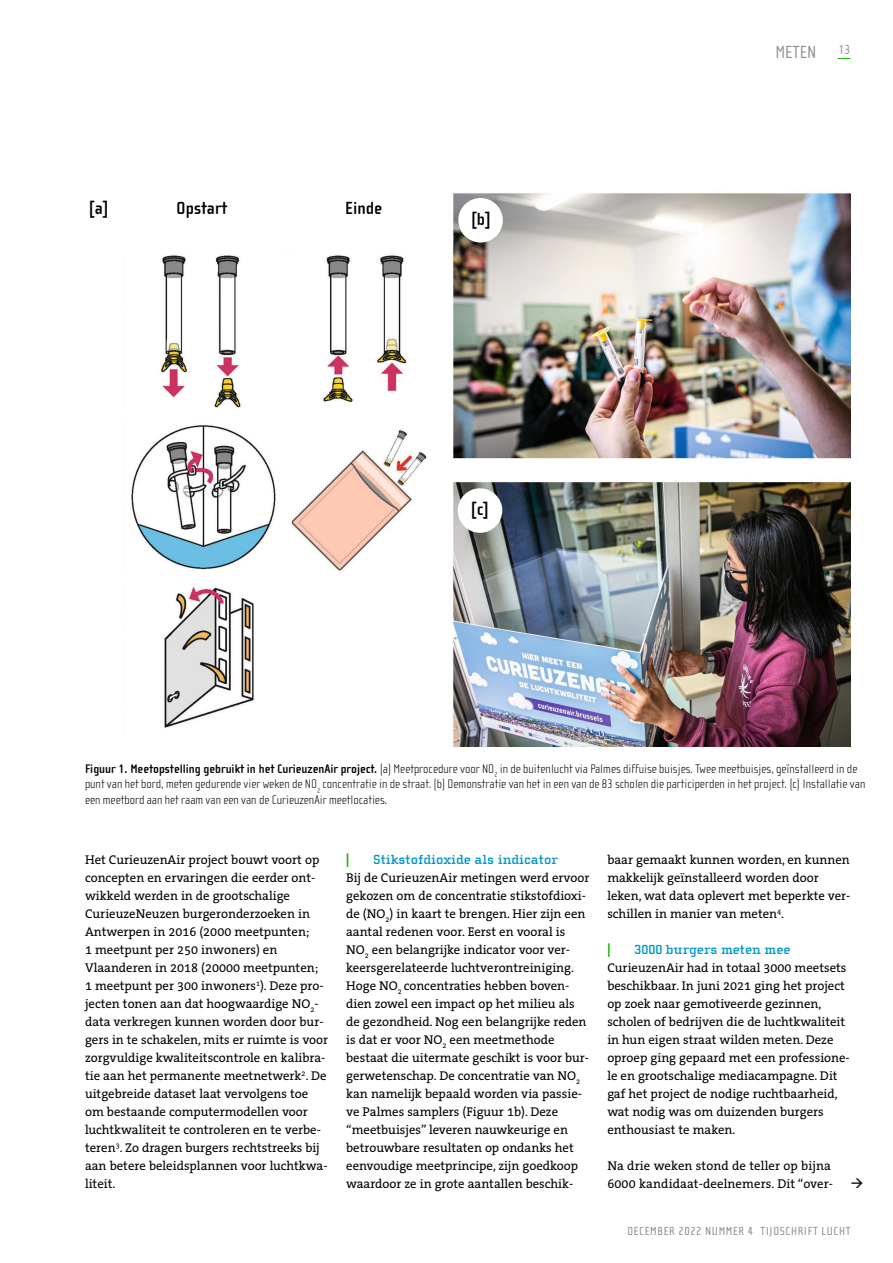
<style>
.page{position:relative;width:893px;height:1263px;background:#fff}
.page>*{position:absolute;margin:0;border:0;box-sizing:border-box;transform-origin:0 0}
.t1{font:700 18px "Cholla Sans OT";color:#000}
.t2{font:18px "Cholla Sans OT";color:#969693}
.t3{font:700 13.5px "Cholla Slab OT";color:#0097c6}
.t4{font:700 13.5px "Helvetica Neue LT Std";color:#1aa900}
.t5{font:12.75px/18px "The Serif B W5 Plain";color:#000}
.t6{font:100 12.75px/15.3px "Cholla Sans OT";color:#000}
.t7{font:12px "Cholla Sans OT";letter-spacing:.05em;color:#8c8b88}
.s1{font-weight:700}
</style>
<div class="page">
<svg style="left:838px;top:58px;width:12px;height:1px"></svg>
<img style="left:131px;top:193px;width:719px;height:554px">
<div style="left:458px;top:198px;width:45px;height:45px;background:#fff;border-radius:50%"></div>
<div style="left:458px;top:488px;width:44px;height:45px;background:#fff;border-radius:50%"></div>
<div style="left:17px;top:180px;width:410px;height:63px;background:#fff"></div>
<h1 class="t1" style="left:89px;top:198px;width:20px">[a]</h1>
<h1 class="t1" style="left:176px;top:198px;width:52px">Opstart</h1>
<h1 class="t1" style="left:345px;top:198px;width:38px">Einde</h1>
<h1 class="t1" style="left:471px;top:210px;width:21px">[b]</h1>
<h1 class="t1" style="left:471px;top:499px;width:19px">[c]</h1>
<h1 class="t2" style="left:775px;top:43px;width:77px">METEN <sup>13</sup></h1>
<p class="t6" style="left:85px;top:761px;width:782px"><span class="s1">Figuur 1. Meetopstelling gebruikt in het CurieuzenAir project.</span> (a) Meetprocedure voor NO<sub>2</sub> in de buitenlucht via Palmes diffuise buisjes. Twee meetbuisjes, geïnstalleerd in de punt van het bord, meten gedurende vier weken de NO<sub>2</sub> concentratie in de straat. (b) Demonstratie van het in een van de 83 scholen die participerden in het project. (c) Installatie van een meetbord aan het raam van een van de CurieuzenAir meetlocaties.</p>
<p class="t5" style="left:85px;top:851px;width:245px">Het CurieuzenAir project bouwt voort op concepten en ervaringen die eerder ont&shy;wikkeld werden in de grootschalige CurieuzeNeuzen burgeronderzoeken in Antwerpen in 2016 (2000 meetpunten;<br>1 meetpunt per 250 inwoners) en Vlaanderen in 2018 (20000 meetpunten; 1 meetpunt per 300 inwoners<sup>1</sup>). Deze pro&shy;jecten tonen aan dat hoogwaardige NO<sub>2</sub>- data verkregen kunnen worden door bur&shy;gers in te schakelen, mits er ruimte is voor zorgvuldige kwaliteitscontrole en kalibra&shy;tie aan het permanente meetnetwerk<sup>2</sup>. De uitgebreide dataset laat vervolgens toe om bestaande computermodellen voor luchtkwaliteit te controleren en te verbe&shy;teren<sup>3</sup>. Zo dragen burgers rechtstreeks bij aan betere beleidsplannen voor luchtkwa&shy;liteit.</p>
<p class="t4" style="left:346px;top:851px;width:5px">|</p>
<p class="t3" style="left:373px;top:852px;width:186px">Stikstofdioxide als indicator</p>
<p class="t5" style="left:346px;top:869px;width:245px">Bij de CurieuzenAir metingen werd ervoor gekozen om de concentratie stikstofdioxi&shy;de (NO<sub>2</sub>) in kaart te brengen. Hier zijn een aantal redenen voor. Eerst en vooral is NO<sub>2</sub> een belangrijke indicator voor ver&shy;keersgerelateerde luchtverontreiniging.<br>Hoge NO<sub>2</sub> concentraties hebben boven&shy;dien zowel een impact op het milieu als de gezondheid. Nog een belangrijke reden is dat er voor NO<sub>2</sub> een meetmethode bestaat die uitermate geschikt is voor bur&shy;gerwetenschap. De concentratie van NO<sub>2 </sub>kan namelijk bepaald worden via passie&shy;ve Palmes samplers (Figuur 1b). Deze “meetbuisjes” leveren nauwkeurige en betrouwbare resultaten op ondanks het eenvoudige meetprincipe, zijn goedkoop waardoor ze in grote aantallen beschik-</p>
<p class="t5" style="left:607px;top:851px;width:245px">baar gemaakt kunnen worden, en kunnen makkelijk geïnstalleerd worden door leken, wat data oplevert met beperkte ver&shy;schillen in manier van meten<sup>4</sup>.</p>
<p class="t4" style="left:607px;top:941px;width:5px">|</p>
<p class="t3" style="left:634px;top:942px;width:158px">3000 burgers meten mee</p>
<p class="t5" style="left:607px;top:959px;width:244px">CurieuzenAir had in totaal 3000 meetsets beschikbaar. In juni 2021 ging het project op zoek naar gemotiveerde gezinnen, scholen of bedrijven die de luchtkwaliteit in hun eigen straat wilden meten. Deze oproep ging gepaard met een professione&shy;le en grootschalige mediacampagne. Dit gaf het project de nodige ruchtbaarheid, wat nodig was om duizenden burgers enthousiast te maken.</p>
<p class="t5" style="left:607px;top:1157px;width:227px">Na drie weken stond de teller op bijna<br>6000 kandidaat-deelnemers. Dit “over-</p>
<p class="t7" style="left:627px;top:1225px;width:225px">DECEMBER 2022 NUMMER 4 TIJDSCHRIFT LUCHT</p>
</div>
